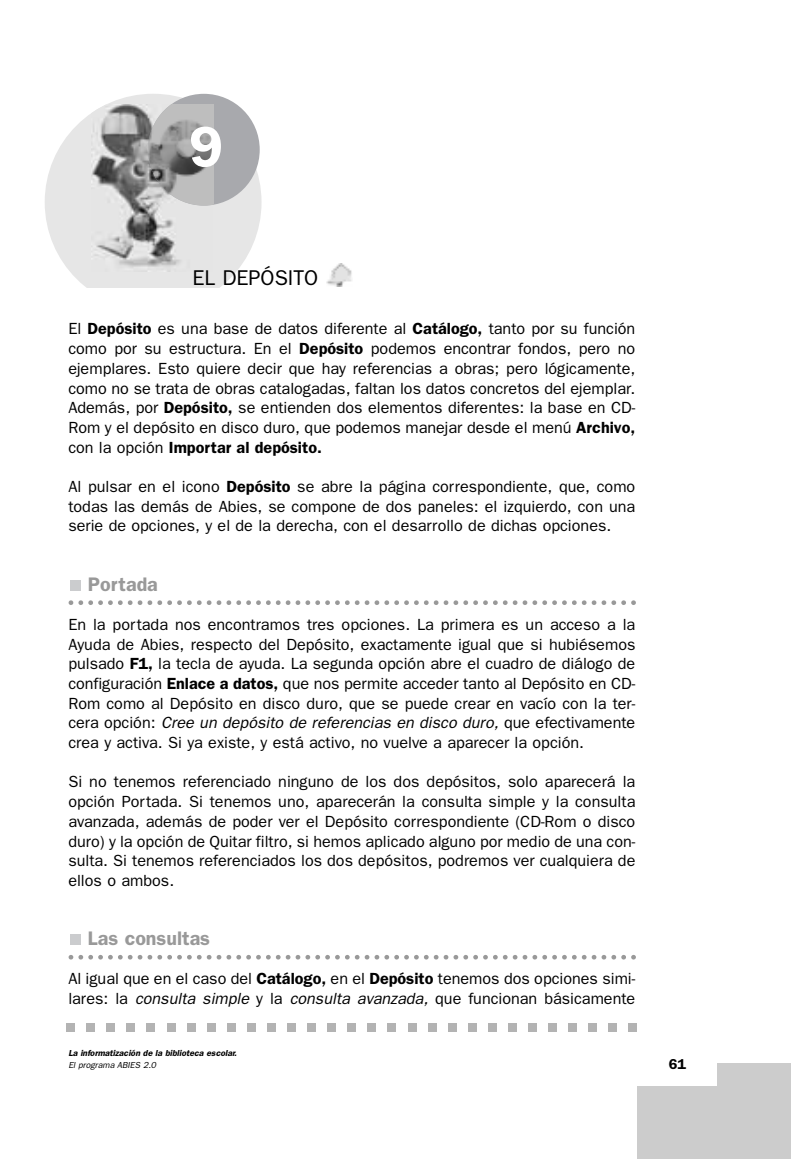
<style>
.page{position:relative;width:791px;height:1159px;background:#fff}
.page>*{position:absolute;margin:0;border:0;box-sizing:border-box;transform-origin:0 0}
.t1{font:600 57.4px "Franklin Gothic";color:#fff}
.t2{font:21.35px "Franklin Gothic";color:#000}
.t3{font:600 19.6px "Franklin Gothic";color:#999}
.t4{font:16.1px/19.6px "Franklin Gothic";color:#000;text-align:justify}
.t5{font:600 14.35px "Franklin Gothic";color:#000}
.t6{font:italic 600 8.75px "Franklin Gothic";color:#000}
.t7{font:italic 8.75px "Franklin Gothic";color:#000}
.s1{font-weight:600}
.s2{font-style:italic}
</style>
<div class="page">
<div style="left:45px;top:94px;width:217px;height:217px;background:#e6e6e6;border-radius:50%"></div>
<img style="left:92px;top:105px;width:119px;height:166px">
<div style="left:148px;top:94px;width:112px;height:111px;background:#a8a9ad;border-radius:50%"></div>
<img style="left:148px;top:105px;width:65px;height:100px">
<div style="left:0;top:288px;width:786px;height:192px;background:#fff"></div>
<img style="left:326px;top:263px;width:26px;height:23px">
<div style="left:637px;top:1062px;width:154px;height:96px;background:#ccc"></div>
<div style="left:613px;top:1062px;width:104px;height:23px;background:#fff"></div>
<svg style="left:71px;top:600px;width:564px;height:5px"></svg>
<svg style="left:71px;top:955px;width:564px;height:4px"></svg>
<div style="left:70px;top:934px;width:11px;height:11px;background:#cbccce"></div>
<div style="left:70px;top:580px;width:11px;height:10px;background:#cbccce"></div>
<div style="left:67px;top:1023px;width:8px;height:9px;background:#b3b3b3"></div>
<div style="left:87px;top:1023px;width:8px;height:9px;background:#b3b3b3"></div>
<div style="left:107px;top:1023px;width:8px;height:9px;background:#b3b3b3"></div>
<div style="left:127px;top:1023px;width:8px;height:9px;background:#b3b3b3"></div>
<div style="left:147px;top:1023px;width:8px;height:9px;background:#b3b3b3"></div>
<div style="left:167px;top:1023px;width:8px;height:9px;background:#b3b3b3"></div>
<div style="left:187px;top:1023px;width:8px;height:9px;background:#b3b3b3"></div>
<div style="left:207px;top:1023px;width:8px;height:9px;background:#b3b3b3"></div>
<div style="left:227px;top:1023px;width:8px;height:9px;background:#b3b3b3"></div>
<div style="left:247px;top:1023px;width:8px;height:9px;background:#b3b3b3"></div>
<div style="left:267px;top:1023px;width:8px;height:9px;background:#b3b3b3"></div>
<div style="left:288px;top:1023px;width:8px;height:9px;background:#b3b3b3"></div>
<div style="left:308px;top:1023px;width:8px;height:9px;background:#b3b3b3"></div>
<div style="left:328px;top:1023px;width:8px;height:9px;background:#b3b3b3"></div>
<div style="left:348px;top:1023px;width:8px;height:9px;background:#b3b3b3"></div>
<div style="left:368px;top:1023px;width:8px;height:9px;background:#b3b3b3"></div>
<div style="left:388px;top:1023px;width:8px;height:9px;background:#b3b3b3"></div>
<div style="left:408px;top:1023px;width:8px;height:9px;background:#b3b3b3"></div>
<div style="left:428px;top:1023px;width:8px;height:9px;background:#b3b3b3"></div>
<div style="left:448px;top:1023px;width:8px;height:9px;background:#b3b3b3"></div>
<div style="left:468px;top:1023px;width:8px;height:9px;background:#b3b3b3"></div>
<div style="left:488px;top:1023px;width:8px;height:9px;background:#b3b3b3"></div>
<div style="left:508px;top:1023px;width:8px;height:9px;background:#b3b3b3"></div>
<div style="left:529px;top:1023px;width:8px;height:9px;background:#b3b3b3"></div>
<div style="left:549px;top:1023px;width:8px;height:9px;background:#b3b3b3"></div>
<div style="left:569px;top:1023px;width:8px;height:9px;background:#b3b3b3"></div>
<div style="left:589px;top:1023px;width:8px;height:9px;background:#b3b3b3"></div>
<div style="left:609px;top:1023px;width:8px;height:9px;background:#b3b3b3"></div>
<div style="left:629px;top:1023px;width:8px;height:9px;background:#b3b3b3"></div>
<h1 class="t1" style="left:189px;top:127px;width:36px">9</h1>
<h2 class="t2" style="left:193px;top:270px;width:127px">EL DEPÓSITO</h2>
<p class="t4" style="left:68px;top:321px;width:569px">El <span class="s1">Depósito</span> es una base de datos diferente al <span class="s1">Catálogo,</span> tanto por su función como por su estructura. En el <span class="s1">Depósito</span> podemos encontrar fondos, pero no ejemplares. Esto quiere decir que hay referencias a obras; pero lógicamente, como no se trata de obras catalogadas, faltan los datos concretos del ejemplar.<br>Además, por <span class="s1">Depósito,</span> se entienden dos elementos diferentes: la base en CD-Rom y el depósito en disco duro, que podemos manejar desde el menú <span class="s1">Archivo, </span>con la opción <span class="s1">Importar al depósito.</span></p>
<p class="t4" style="left:68px;top:478px;width:569px">Al pulsar en el icono <span class="s1">Depósito</span> se abre la página correspondiente, que, como todas las demás de Abies, se compone de dos paneles: el izquierdo, con una serie de opciones, y el de la derecha, con el desarrollo de dichas opciones.</p>
<p class="t3" style="left:88px;top:577px;width:72px">Portada</p>
<p class="t4" style="left:68px;top:616px;width:569px">En la portada nos encontramos tres opciones. La primera es un acceso a la Ayuda de Abies, respecto del Depósito, exactamente igual que si hubiésemos pulsado <span class="s1">F1,</span> la tecla de ayuda. La segunda opción abre el cuadro de diálogo de configuración <span class="s1">Enlace a datos,</span> que nos permite acceder tanto al Depósito en CD-Rom como al Depósito en disco duro, que se puede crear en vacío con la ter&shy;c e r a o p c i ó n : <span class="s2">Cree un depósito de referencias en disco duro,</span> q u e e fe ct i v a m e n t e crea y activa. Si ya existe, y está activo, no vuelve a aparecer la opción.</p>
<p class="t4" style="left:68px;top:773px;width:569px">Si no tenemos referenciado ninguno de los dos depósitos, solo aparecerá la opción Portada. Si tenemos uno, aparecerán la consulta simple y la consulta avanzada, además de poder ver el Depósito correspondiente (CD-Rom o disco duro) y la opción de Quitar filtro, si hemos aplicado alguno por medio de una con&shy;sulta. Si tenemos referenciados los dos depósitos, podremos ver cualquiera de ellos o ambos.</p>
<p class="t3" style="left:88px;top:931px;width:124px">Las consultas</p>
<p class="t4" style="left:68px;top:970px;width:569px">Al igual que en el caso del <span class="s1">Catálogo,</span> en el <span class="s1">Depósito</span> tenemos dos opciones simi&shy;lares: la <span class="s2">consulta simple</span> y la <span class="s2">consulta avanzada,</span> que funcionan básicamente</p>
<p class="t6" style="left:68px;top:1050px;width:172px">La informatización de la biblioteca escolar.</p>
<p class="t7" style="left:68px;top:1062px;width:91px">El programa ABIES 2.0</p>
<p class="t5" style="left:669px;top:1059px;width:19px">61</p>
</div>
